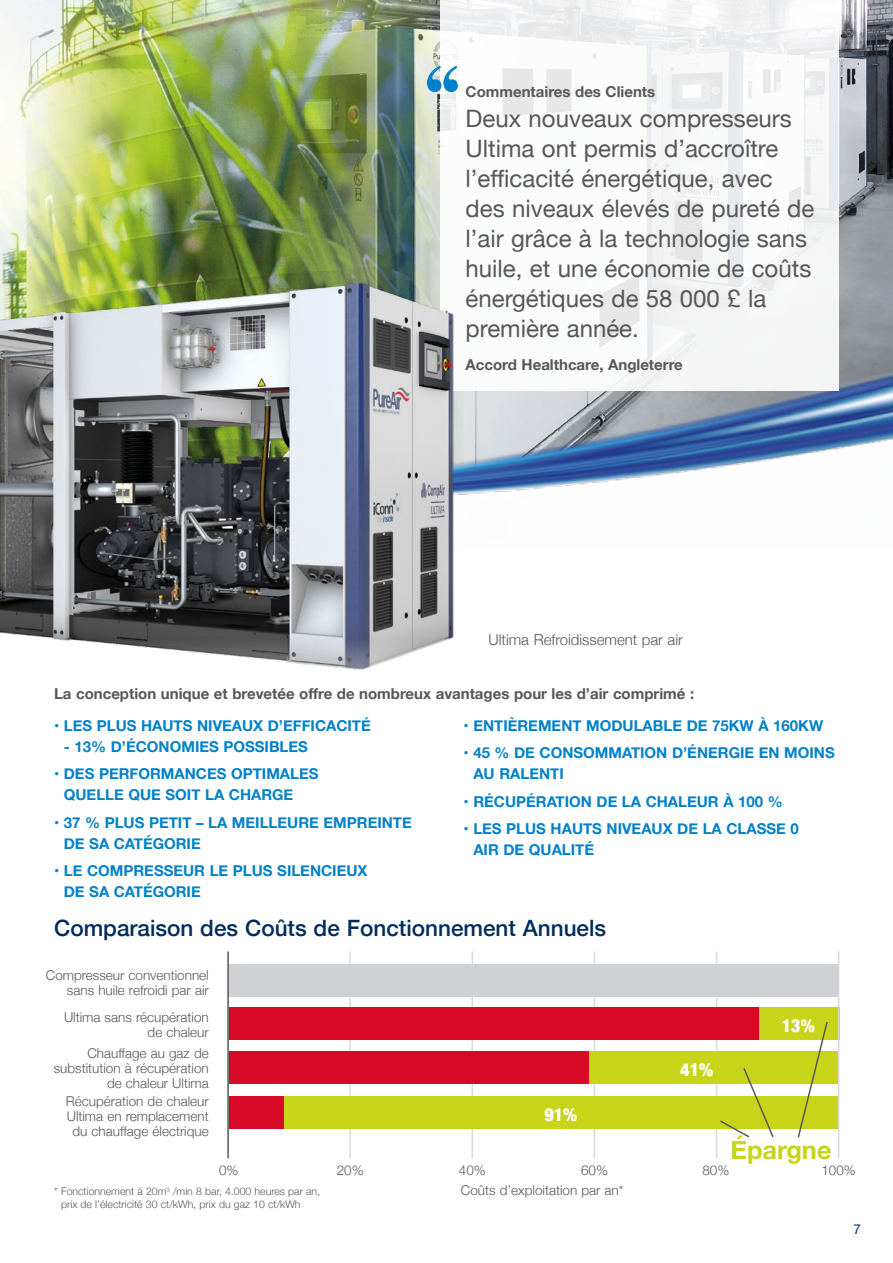
<style>
.page{position:relative;width:893px;height:1263px;background:#fff}
.page>*{position:absolute;margin:0;border:0;box-sizing:border-box;transform-origin:0 0}
.t1{font:700 78.3px "Times";color:#0081c9}
.t2{font:700 25.5px "Helvetica Neue";color:#c8d419}
.t3{font:24px/30px "Helvetica Neue";color:#575756}
.t4{font:500 22.5px "Helvetica Neue";color:#002c5c}
.t5{font:900 condensed 18px "Helvetica Neue";color:#fff}
.t6{font:700 15px/21px "Helvetica Neue";color:#0081c9}
.t7{font:700 15px "Helvetica Neue";color:#575756}
.t8{font:300 15px "Helvetica Neue";color:#575756}
.t9{font:300 13.5px/15px "Helvetica Neue";color:#575756;text-align:right}
.t10{font:13.5px "Helvetica Neue";color:#002c5c}
.t11{font:300 10.5px "Helvetica Neue";color:#575756}
</style>
<div class="page">
<img style="left:1px;top:0;width:277px;height:232px">
<img style="left:278px;top:0;width:615px;height:364px">
<img style="left:0;top:0;width:1px;height:232px">
<img style="left:674px;top:368px;width:219px;height:106px">
<svg style="left:440px;top:0;width:399px;height:391px"></svg>
<hr style="left:349px;top:951px;width:2px;height:207px;background:#dadada">
<hr style="left:472px;top:951px;width:1px;height:207px;background:#dadada">
<hr style="left:594px;top:951px;width:1px;height:207px;background:#dadada">
<hr style="left:716px;top:951px;width:1px;height:207px;background:#dadada">
<div style="left:753px;top:1007px;width:86px;height:32px;background:#c8d419"></div>
<div style="left:588px;top:1051px;width:250px;height:33px;background:#c8d419"></div>
<div style="left:284px;top:1096px;width:554px;height:33px;background:#c8d419"></div>
<div style="left:229px;top:964px;width:609px;height:33px;background:#cfd1d4"></div>
<div style="left:229px;top:1096px;width:55px;height:33px;background:#d70926"></div>
<div style="left:229px;top:1051px;width:359px;height:33px;background:#d70926"></div>
<div style="left:229px;top:1007px;width:530px;height:32px;background:#d70926"></div>
<hr style="left:227px;top:951px;width:2px;height:207px;background:#575756">
<hr style="left:838px;top:951px;width:1px;height:207px;background:#dadada">
<svg style="left:720px;top:1068px;width:54px;height:70px"></svg>
<svg style="left:796px;top:1021px;width:33px;height:117px"></svg>
<img style="left:0;top:232px;width:674px;height:438px">
<h1 class="t1" style="left:421px;top:18px;width:44px">‘‘</h1>
<p class="t7" style="left:466px;top:79px;width:191px">Commentaires des Clients</p>
<h3 class="t3" style="left:466px;top:104px;width:350px">Deux nouveaux compresseurs<br>Ultima ont permis d’accroître l’efficacité énergétique, avec des niveaux élevés de pureté de l’air grâce à la technologie sans huile, et une économie de coûts énergétiques de 58 000 £ la première année.</h3>
<p class="t7" style="left:466px;top:353px;width:219px">Accord Healthcare, Angleterre</p>
<p class="t8" style="left:488px;top:628px;width:196px">Ultima Refroidissement par air</p>
<p class="t7" style="left:54px;top:682px;width:642px">La conception unique et brevetée offre de nombreux avantages pour les d’air comprimé :</p>
<p class="t6" style="left:54px;top:715px;width:318px">• LES PLUS HAUTS NIVEAUX D’EFFICACITÉ</p>
<p class="t6" style="left:64px;top:736px;width:246px">- 13% D’ÉCONOMIES POSSIBLES</p>
<p class="t6" style="left:64px;top:764px;width:256px;text-indent:-10px">• DES PERFORMANCES OPTIMALES<br>QUELLE QUE SOIT LA CHARGE</p>
<p class="t6" style="left:64px;top:812px;width:349px;text-indent:-10px">• 37 % PLUS PETIT – LA MEILLEURE EMPREINTE<br>DE SA CATÉGORIE</p>
<p class="t6" style="left:64px;top:860px;width:305px;text-indent:-10px">• LE COMPRESSEUR LE PLUS SILENCIEUX<br>DE SA CATÉGORIE</p>
<p class="t6" style="left:463px;top:715px;width:361px">• ENTIÈREMENT MODULABLE DE 75KW À 160KW</p>
<p class="t6" style="left:473px;top:743px;width:363px;text-indent:-10px">• 45 % DE CONSOMMATION D’ÉNERGIE EN MOINS<br>AU RALENTI</p>
<p class="t6" style="left:463px;top:791px;width:321px">• RÉCUPÉRATION DE LA CHALEUR À 100 %</p>
<p class="t6" style="left:473px;top:818px;width:327px;text-indent:-10px">• LES PLUS HAUTS NIVEAUX DE LA CLASSE 0<br>AIR DE QUALITÉ</p>
<h3 class="t4" style="left:54px;top:910px;width:554px">Comparaison des Coûts de Fonctionnement Annuels</h3>
<p class="t9" style="left:46px;top:967px;width:164px">Compresseur conventionnel sans huile refroidi par air</p>
<p class="t9" style="left:64px;top:1009px;width:146px">Ultima sans récupération de chaleur</p>
<p class="t9" style="left:54px;top:1045px;width:157px">Chauffage au gaz de substitution à récupération de chaleur Ultima</p>
<p class="t5" style="left:680px;top:1055px;width:34px">41%</p>
<p class="t5" style="left:782px;top:1011px;width:34px">13%</p>
<p class="t9" style="left:66px;top:1093px;width:144px;text-align:center">Récupération de chaleur<br>Ultima en remplacement du chauffage électrique</p>
<p class="t5" style="left:544px;top:1100px;width:34px">91%</p>
<h2 class="t2" style="left:730px;top:1130px;width:103px">Épargne</h2>
<p class="t9" style="left:219px;top:1162px;width:21px">0%</p>
<p class="t9" style="left:337px;top:1162px;width:29px">20%</p>
<p class="t9" style="left:459px;top:1162px;width:29px">40%</p>
<p class="t9" style="left:581px;top:1162px;width:29px">60%</p>
<p class="t9" style="left:702px;top:1162px;width:29px">80%</p>
<p class="t9" style="left:821px;top:1162px;width:36px">100%</p>
<p class="t11" style="left:54px;top:1183px;width:268px">* Fonctionnement à 20m<sup>3</sup> /min 8 bar, 4.000 heures par an,</p>
<p class="t9" style="left:461px;top:1182px;width:164px">Coûts d’exploitation par an*</p>
<p class="t11" style="left:61px;top:1196px;width:241px">prix de l’électricité 30 ct/kWh, prix du gaz 10 ct/kWh</p>
<p class="t10" style="left:854px;top:1219px;width:9px">7</p>
</div>
